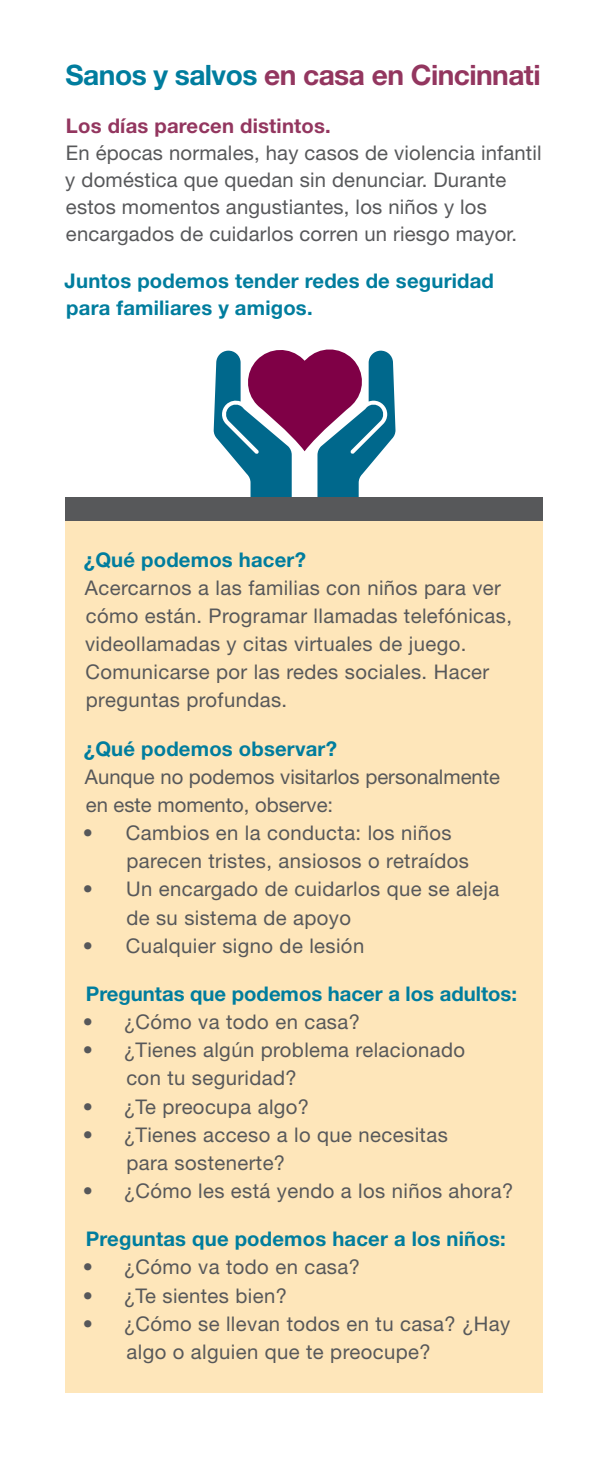
<style>
.page{position:relative;width:608px;height:1458px;background:#fff}
.page>*{position:absolute;margin:0;border:0;box-sizing:border-box;transform-origin:0 0}
.t1{font:700 28.12px "Helvetica Neue LT Std";letter-spacing:-.02em;color:#93365f}
.t2{font:20.25px/28.1px "Helvetica Neue LT Std";letter-spacing:.02em;color:#57585a}
.t3{font:700 20.25px/27px "Helvetica Neue LT Std";letter-spacing:.01em;color:#007d9e}
.t4{font:20.25px/28.1px "Helvetica Neue LT Std";color:#57585a}
.t5{font:700 20.25px "Helvetica Neue LT Std";letter-spacing:.01em;color:#93365f}
.s1{color:#007d9e}
</style>
<div class="page">
<svg style="left:214px;top:349px;width:181px;height:148px"></svg>
<div style="left:65px;top:519px;width:477px;height:874px;background:#fee6ba"></div>
<div style="left:65px;top:497px;width:477px;height:24px;background:#57585a"></div>
<p class="t1" style="left:66px;top:58px;width:476px"><span class="s1">Sanos y salvos</span> en casa en Cincinnati</p>
<p class="t5" style="left:66px;top:113px;width:266px">Los días parecen distintos.</p>
<p class="t2" style="left:65px;top:139px;width:478px;line-height:27px">En épocas normales, hay casos de violencia infantil y doméstica que quedan sin denunciar. Durante estos momentos angustiantes, los niños y los encargados de cuidarlos corren un riesgo mayor.</p>
<p class="t3" style="left:65px;top:267px;width:431px">Juntos podemos tender redes de seguridad para familiares y amigos.</p>
<p class="t3" style="left:84px;top:546px;width:223px">¿Qué podemos hacer?</p>
<p class="t2" style="left:85px;top:573px;width:428px">Acercarnos a las familias con niños para ver cómo están. Programar llamadas telefónicas, videollamadas y citas virtuales de juego.<br>Comunicarse por las redes sociales. Hacer preguntas profundas.</p>
<p class="t3" style="left:84px;top:735px;width:254px">¿Qué podemos observar?</p>
<p class="t4" style="left:85px;top:762px;width:416px">Aunque no podemos visitarlos personalmente en este momento, observe:</p>
<p class="t2" style="left:126px;top:819px;width:344px;text-indent:-44px">• Cambios en la conducta: los niños parecen tristes, ansiosos o retraídos</p>
<p class="t2" style="left:126px;top:875px;width:374px;text-indent:-44px">• Un encargado de cuidarlos que se aleja de su sistema de apoyo</p>
<p class="t2" style="left:83px;top:931px;width:283px">• Cualquier signo de lesión</p>
<p class="t3" style="left:86px;top:980px;width:432px">Preguntas que podemos hacer a los adultos:</p>
<p class="t2" style="left:83px;top:1008px;width:279px">• ¿Cómo va todo en casa?</p>
<p class="t2" style="left:126px;top:1036px;width:340px;text-indent:-44px">• ¿Tienes algún problema relacionado con tu seguridad?</p>
<p class="t2" style="left:83px;top:1092px;width:228px">• ¿Te preocupa algo?</p>
<p class="t2" style="left:126px;top:1120px;width:323px;text-indent:-44px">• ¿Tienes acceso a lo que necesitas para sostenerte?</p>
<p class="t2" style="left:83px;top:1176px;width:432px">• ¿Cómo les está yendo a los niños ahora?</p>
<p class="t3" style="left:86px;top:1225px;width:421px">Preguntas que podemos hacer a los niños:</p>
<p class="t2" style="left:83px;top:1253px;width:279px">• ¿Cómo va todo en casa?</p>
<p class="t2" style="left:83px;top:1281px;width:206px">• ¿Te sientes bien?</p>
<p class="t2" style="left:126px;top:1309px;width:385px;text-indent:-44px">• ¿Cómo se llevan todos en tu casa? ¿Hay algo o alguien que te preocupe?</p>
</div>
